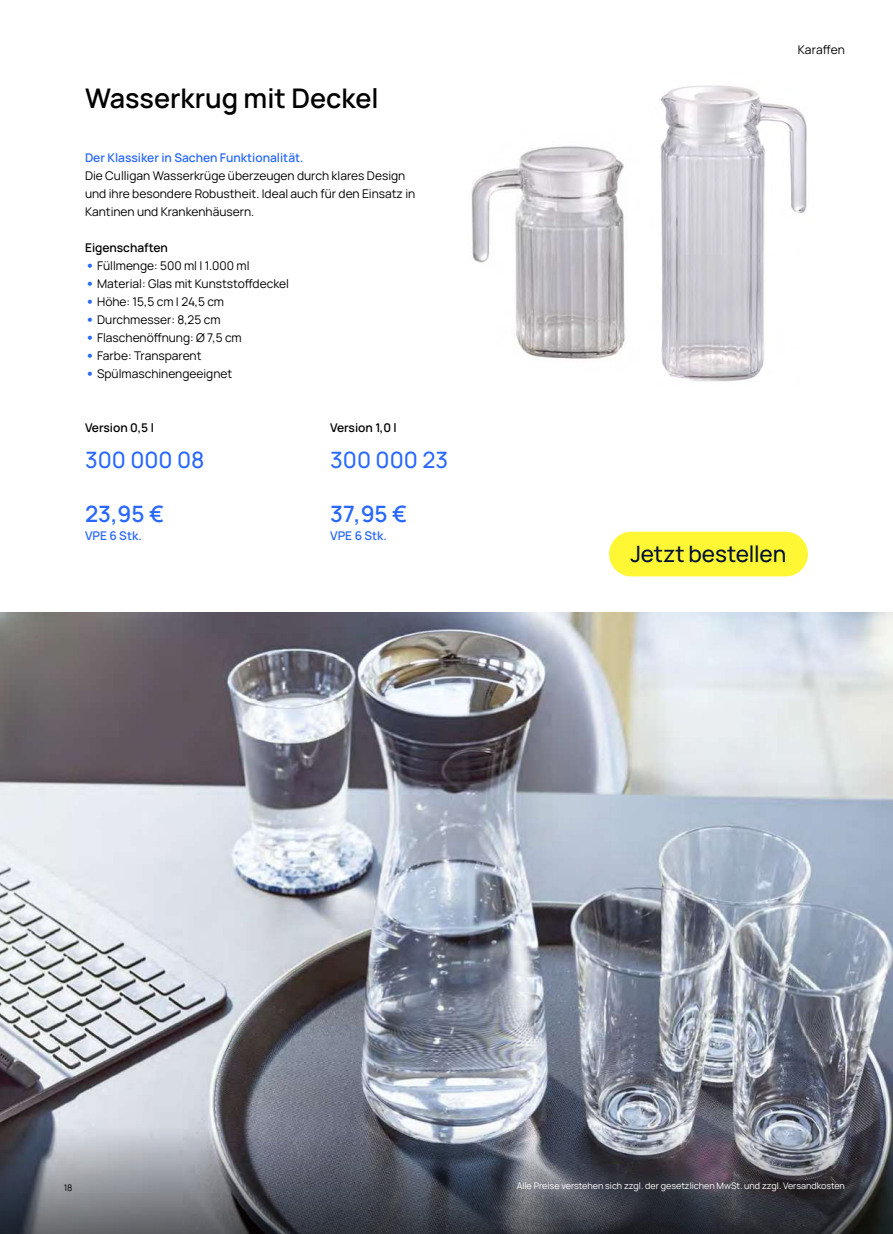
<style>
.page{position:relative;width:893px;height:1234px;background:#fff}
.page>*{position:absolute;margin:0;border:0;box-sizing:border-box;transform-origin:0 0}
.t1{font:600 27px "Manrope";color:#000}
.t2{font:500 22.5px "Manrope";color:#2968fe}
.t3{font:500 22.5px "Manrope";letter-spacing:-.005em;color:#001031}
.t4{font:600 22.5px "Manrope";color:#2968fe}
.t5{font:12px/18px "Manrope";color:#000}
.t6{font:600 12px "Manrope";color:#2968fe}
.t7{font:600 12px "Manrope";color:#000}
.t8{font:9px "Manrope";color:#fff}
.t9{font:9px "Manrope";color:#000}
.s1{font-weight:800;font-size:13.5px;color:#2968fe}
</style>
<div class="page">
<img style="left:471px;top:146px;width:154px;height:213px">
<img style="left:660px;top:85px;width:147px;height:297px">
<img style="left:0;top:612px;width:893px;height:388px">
<svg style="left:0;top:1000px;width:893px;height:233px;background:#797c87"></svg>
<div style="left:609px;top:531px;width:199px;height:45px;background:#fff733;border-radius:22px"></div>
<h1 class="t1" style="left:85px;top:85px;width:295px">Wasserkrug mit Deckel</h1>
<p class="t6" style="left:85px;top:152px;width:220px">Der Klassiker in Sachen Funktionalität.</p>
<p class="t5" style="left:85px;top:166px;width:332px">Die Culligan Wasserkrüge überzeugen durch klares Design und ihre besondere Robustheit. Ideal auch für den Einsatz in<br>Kantinen und Krankenhäusern.</p>
<p class="t7" style="left:85px;top:242px;width:84px">Eigenschaften</p>
<p class="t5" style="left:85px;top:256px;width:166px"><span class="s1">•</span> Füllmenge: 500 ml | 1.000 ml</p>
<p class="t5" style="left:85px;top:274px;width:205px"><span class="s1">•</span> Material: Glas mit Kunststo昀昀deckel</p>
<p class="t5" style="left:85px;top:292px;width:141px"><span class="s1">•</span> Höhe: 15,5 cm | 24,5 cm</p>
<p class="t5" style="left:85px;top:310px;width:137px"><span class="s1">•</span> Durchmesser: 8,25 cm</p>
<p class="t5" style="left:85px;top:328px;width:158px"><span class="s1">•</span> Flaschenö昀昀nung: Ø 7,5 cm</p>
<p class="t5" style="left:85px;top:346px;width:118px"><span class="s1">•</span> Farbe: Transparent</p>
<p class="t5" style="left:85px;top:364px;width:149px"><span class="s1">•</span> Spülmaschinengeeignet</p>
<p class="t7" style="left:85px;top:422px;width:70px">Version 0,5 l</p>
<p class="t7" style="left:330px;top:422px;width:68px">Version 1,0 l</p>
<h2 class="t2" style="left:85px;top:451px;width:121px">300 000 08</h2>
<h2 class="t2" style="left:330px;top:451px;width:119px">300 000 23</h2>
<h2 class="t4" style="left:85px;top:496px;width:81px">23,95 €</h2>
<h2 class="t4" style="left:330px;top:496px;width:79px">37,95 €</h2>
<p class="t6" style="left:85px;top:530px;width:58px">VPE 6 Stk.</p>
<p class="t6" style="left:330px;top:530px;width:58px">VPE 6 Stk.</p>
<p class="t5" style="left:798px;top:40px;width:49px">Kara昀昀en</p>
<h2 class="t3" style="left:630px;top:545px;width:157px">Jetzt bestellen</h2>
<p class="t9" style="left:64px;top:1180px;width:10px">18</p>
<p class="t8" style="left:517px;top:1178px;width:330px">Alle Preise verstehen sich zzgl. der gesetzlichen MwSt. und zzgl. Versandkosten</p>
</div>
